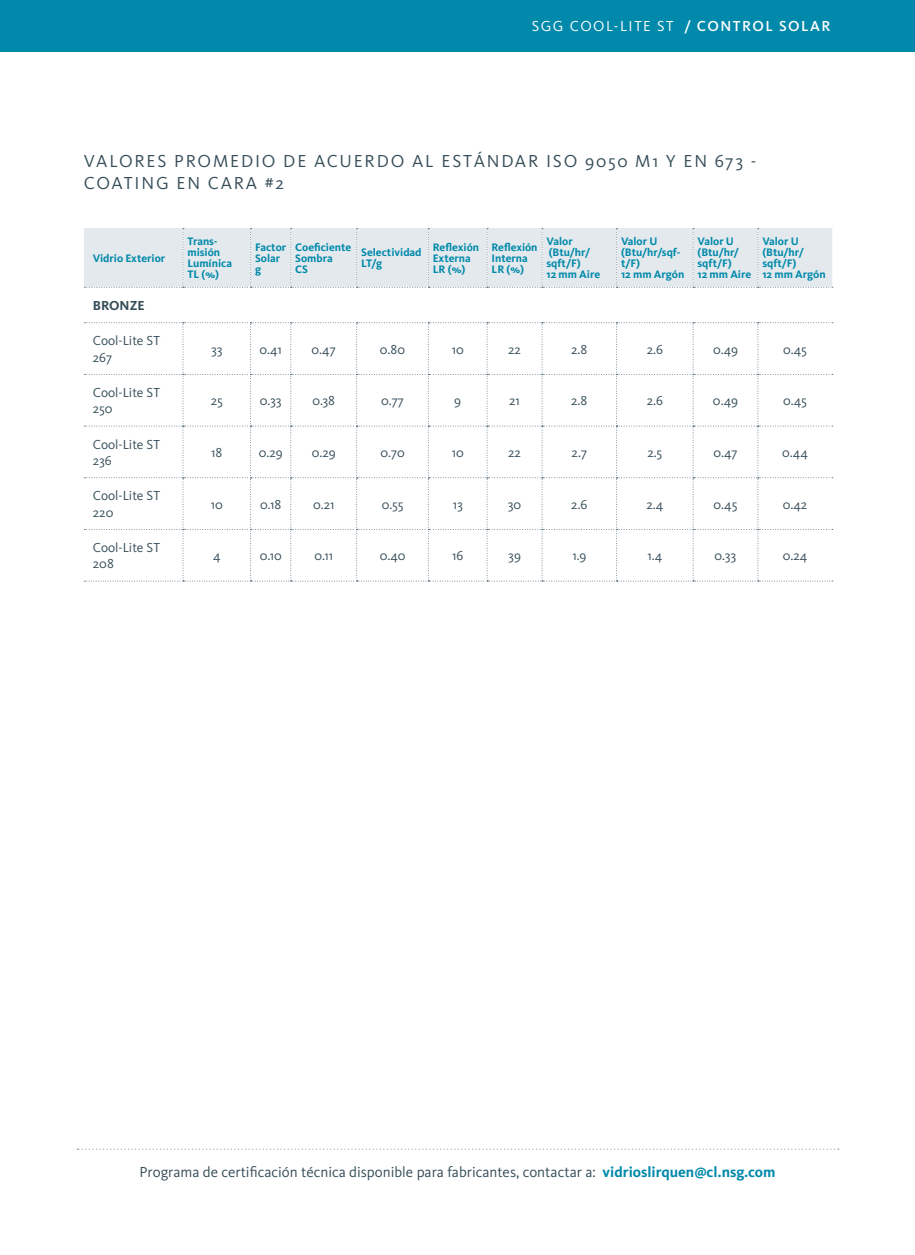
<style>
.page{position:relative;width:915px;height:1255px;background:#fff}
.page>*{position:absolute;margin:0;border:0;box-sizing:border-box;transform-origin:0 0}
.t1{font:18px/22.5px "Kievit";letter-spacing:.1em;color:#364d59}
.t2{font:15px "Kievit";color:#364d59}
.t3{font:15px "Kievit";letter-spacing:.1em;color:#fff}
.t4{font:13.5px/16.2px "Kievit";color:#364d59}
.t5{font:700 13.5px "Kievit";color:#364d59}
.t6{font:700 11.25px/11.1px "Kievit";color:#0089aa}
.s1{font-weight:500}
.s2{font-weight:700;color:#0089aa}
</style>
<div class="page">
<div style="left:0;top:0;width:914px;height:51px;background:#0089aa"></div>
<div style="left:84px;top:228px;width:748px;height:60px;background:#e4e9ed"></div>
<svg style="left:84px;top:322px;width:748px;height:259px"></svg>
<svg style="left:77px;top:1148px;width:761px;height:1px"></svg>
<h2 class="t3" style="left:531px;top:17px;width:300px">SGG COOL-LITE ST <span class="s1">/ CONTROL SOLAR</span></h2>
<h1 class="t1" style="left:84px;top:150px;width:673px">VALORES PROMEDIO DE ACUERDO AL ESTÁNDAR ISO 9050 M1 Y EN 673 -<br>COATING EN CARA #2</h1>
<p class="t6" style="left:93px;top:252px;width:74px">Vidrio Exterior</p>
<p class="t6" style="left:187px;top:236px;width:46px">Trans&shy;misión<br>Lumínica<br>TL (%)</p>
<p class="t6" style="left:255px;top:241px;width:33px">Factor<br>Solar g</p>
<p class="t6" style="left:295px;top:241px;width:58px">Coeficiente<br>Sombra<br>CS</p>
<p class="t6" style="left:361px;top:247px;width:62px">Selectividad<br>LT/g</p>
<p class="t6" style="left:432px;top:241px;width:48px">Reflexión<br>Externa<br>LR (%)</p>
<p class="t6" style="left:491px;top:241px;width:47px">Reflexión<br>Interna<br>LR (%)</p>
<p class="t6" style="left:546px;top:236px;width:55px">Valor (Btu/hr/ sqft/F)<br>12 mm Aire</p>
<p class="t6" style="left:620px;top:236px;width:65px">Valor U (Btu/hr/sqf&shy;t/F)<br>12 mm Argón</p>
<p class="t6" style="left:697px;top:236px;width:55px">Valor U (Btu/hr/ sqft/F)<br>12 mm Aire</p>
<p class="t6" style="left:762px;top:236px;width:65px">Valor U (Btu/hr/ sqft/F)<br>12 mm Argón</p>
<p class="t5" style="left:93px;top:297px;width:53px">BRONZE</p>
<p class="t4" style="left:93px;top:333px;width:69px">Cool-Lite ST<br>267</p>
<p class="t4" style="left:211px;top:341px;width:13px">33</p>
<p class="t4" style="left:259px;top:341px;width:24px">0.41</p>
<p class="t4" style="left:311px;top:341px;width:26px">0.47</p>
<p class="t4" style="left:380px;top:341px;width:27px">0.80</p>
<p class="t4" style="left:451px;top:341px;width:14px">10</p>
<p class="t4" style="left:508px;top:341px;width:14px">22</p>
<p class="t4" style="left:571px;top:341px;width:18px">2.8</p>
<p class="t4" style="left:646px;top:341px;width:18px">2.6</p>
<p class="t4" style="left:712px;top:341px;width:26px">0.49</p>
<p class="t4" style="left:783px;top:341px;width:25px">0.45</p>
<p class="t4" style="left:93px;top:384px;width:69px">Cool-Lite ST<br>250</p>
<p class="t4" style="left:211px;top:393px;width:13px">25</p>
<p class="t4" style="left:260px;top:393px;width:23px">0.33</p>
<p class="t4" style="left:312px;top:393px;width:24px">0.38</p>
<p class="t4" style="left:381px;top:393px;width:24px">0.77</p>
<p class="t4" style="left:454px;top:393px;width:8px">9</p>
<p class="t4" style="left:509px;top:393px;width:12px">21</p>
<p class="t4" style="left:571px;top:393px;width:18px">2.8</p>
<p class="t4" style="left:646px;top:393px;width:18px">2.6</p>
<p class="t4" style="left:712px;top:393px;width:26px">0.49</p>
<p class="t4" style="left:782px;top:393px;width:25px">0.45</p>
<p class="t4" style="left:93px;top:436px;width:69px">Cool-Lite ST<br>236</p>
<p class="t4" style="left:211px;top:444px;width:13px">18</p>
<p class="t4" style="left:259px;top:444px;width:25px">0.29</p>
<p class="t4" style="left:312px;top:444px;width:25px">0.29</p>
<p class="t4" style="left:380px;top:444px;width:26px">0.70</p>
<p class="t4" style="left:451px;top:444px;width:14px">10</p>
<p class="t4" style="left:508px;top:444px;width:14px">22</p>
<p class="t4" style="left:571px;top:444px;width:17px">2.7</p>
<p class="t4" style="left:647px;top:444px;width:16px">2.5</p>
<p class="t4" style="left:713px;top:444px;width:26px">0.47</p>
<p class="t4" style="left:781px;top:444px;width:27px">0.44</p>
<p class="t4" style="left:93px;top:488px;width:69px">Cool-Lite ST<br>220</p>
<p class="t4" style="left:211px;top:496px;width:14px">10</p>
<p class="t4" style="left:260px;top:496px;width:23px">0.18</p>
<p class="t4" style="left:313px;top:496px;width:23px">0.21</p>
<p class="t4" style="left:381px;top:496px;width:23px">0.55</p>
<p class="t4" style="left:452px;top:496px;width:12px">13</p>
<p class="t4" style="left:507px;top:496px;width:15px">30</p>
<p class="t4" style="left:571px;top:496px;width:18px">2.6</p>
<p class="t4" style="left:646px;top:496px;width:19px">2.4</p>
<p class="t4" style="left:713px;top:496px;width:25px">0.45</p>
<p class="t4" style="left:782px;top:496px;width:26px">0.42</p>
<p class="t4" style="left:93px;top:539px;width:69px">Cool-Lite ST<br>208</p>
<p class="t4" style="left:213px;top:548px;width:9px">4</p>
<p class="t4" style="left:259px;top:548px;width:24px">0.10</p>
<p class="t4" style="left:314px;top:548px;width:20px">0.11</p>
<p class="t4" style="left:379px;top:548px;width:27px">0.40</p>
<p class="t4" style="left:452px;top:548px;width:13px">16</p>
<p class="t4" style="left:508px;top:548px;width:14px">39</p>
<p class="t4" style="left:572px;top:548px;width:15px">1.9</p>
<p class="t4" style="left:647px;top:548px;width:16px">1.4</p>
<p class="t4" style="left:714px;top:548px;width:23px">0.33</p>
<p class="t4" style="left:782px;top:548px;width:26px">0.24</p>
<h2 class="t2" style="left:139px;top:1162px;width:637px">Programa de certificación técnica disponible para fabricantes, contactar a: <span class="s2">vidrioslirquen@cl.nsg.com</span></h2>
</div>
